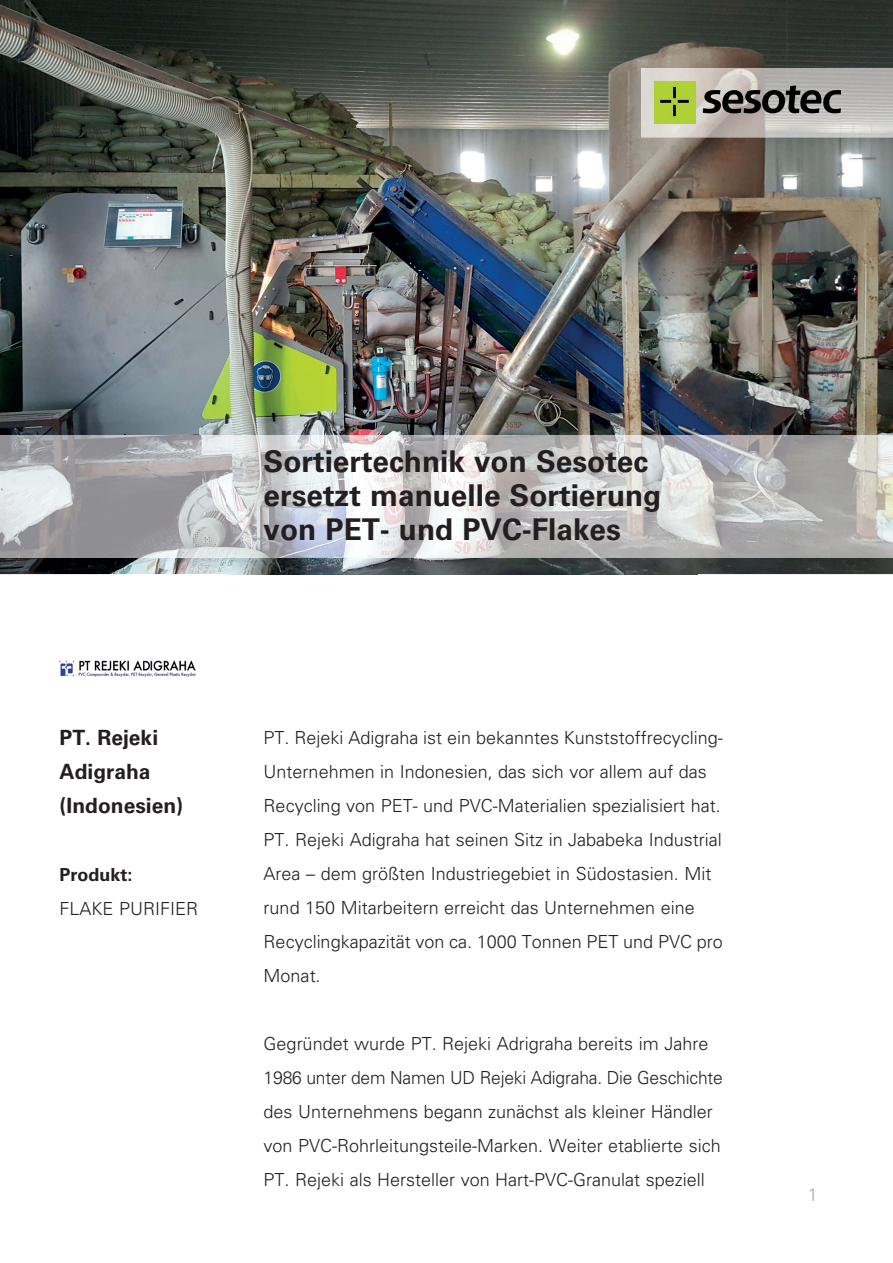
<style>
.page{position:relative;width:893px;height:1263px;background:#fff}
.page>*{position:absolute;margin:0;border:0;box-sizing:border-box;transform-origin:0 0}
.t1{font:700 30px/34px "Univers LT";color:#231f20}
.t2{font:700 21px/34px "Univers LT";color:#231f20}
.t3{font:300 18px/34px "Univers LT";color:#231f20}
.t4{font:700 18px "Univers LT";color:#231f20}
.t5{font:300 18px "Univers LT";color:#a8a9ad}
</style>
<div class="page">
<img style="left:0;top:0;width:893px;height:574px">
<img style="left:60px;top:661px;width:135px;height:15px">
<img style="left:641px;top:68px;width:252px;height:69px">
<img style="left:654px;top:81px;width:187px;height:42px">
<img style="left:697px;top:436px;width:196px;height:121px">
<img style="left:0;top:436px;width:227px;height:121px">
<img style="left:227px;top:413px;width:470px;height:162px">
<h1 class="t1" style="left:264px;top:445px;width:399px">Sortiertechnik von Sesotec ersetzt manuelle Sortierung von PET- und PVC-Flakes</h1>
<p class="t2" style="left:60px;top:720px;width:125px">PT. Rejeki<br>Adigraha (Indonesien)</p>
<p class="t4" style="left:60px;top:864px;width:75px">Produkt:</p>
<p class="t3" style="left:60px;top:891px;width:140px">FLAKE PURIFIER</p>
<p class="t3" style="left:264px;top:721px;width:461px">PT. Rejeki Adigraha ist ein bekanntes Kunststoffrecycling-Unternehmen in Indonesien, das sich vor allem auf das Recycling von PET- und PVC-Materialien spezialisiert hat.<br>PT. Rejeki Adigraha hat seinen Sitz in Jababeka Industrial Area – dem größten Industriegebiet in Südostasien. Mit rund 150 Mitarbeitern erreicht das Unternehmen eine Recyclingkapazität von ca. 1000 Tonnen PET und PVC pro Monat.</p>
<p class="t3" style="left:264px;top:1027px;width:461px">Gegründet wurde PT. Rejeki Adrigraha bereits im Jahre 1986 unter dem Namen UD Rejeki Adigraha. Die Geschichte des Unternehmens begann zunächst als kleiner Händler von PVC-Rohrleitungsteile-Marken. Weiter etablierte sich PT. Rejeki als Hersteller von Hart-PVC-Granulat speziell</p>
<p class="t5" style="left:808px;top:1183px;width:12px">1</p>
</div>
